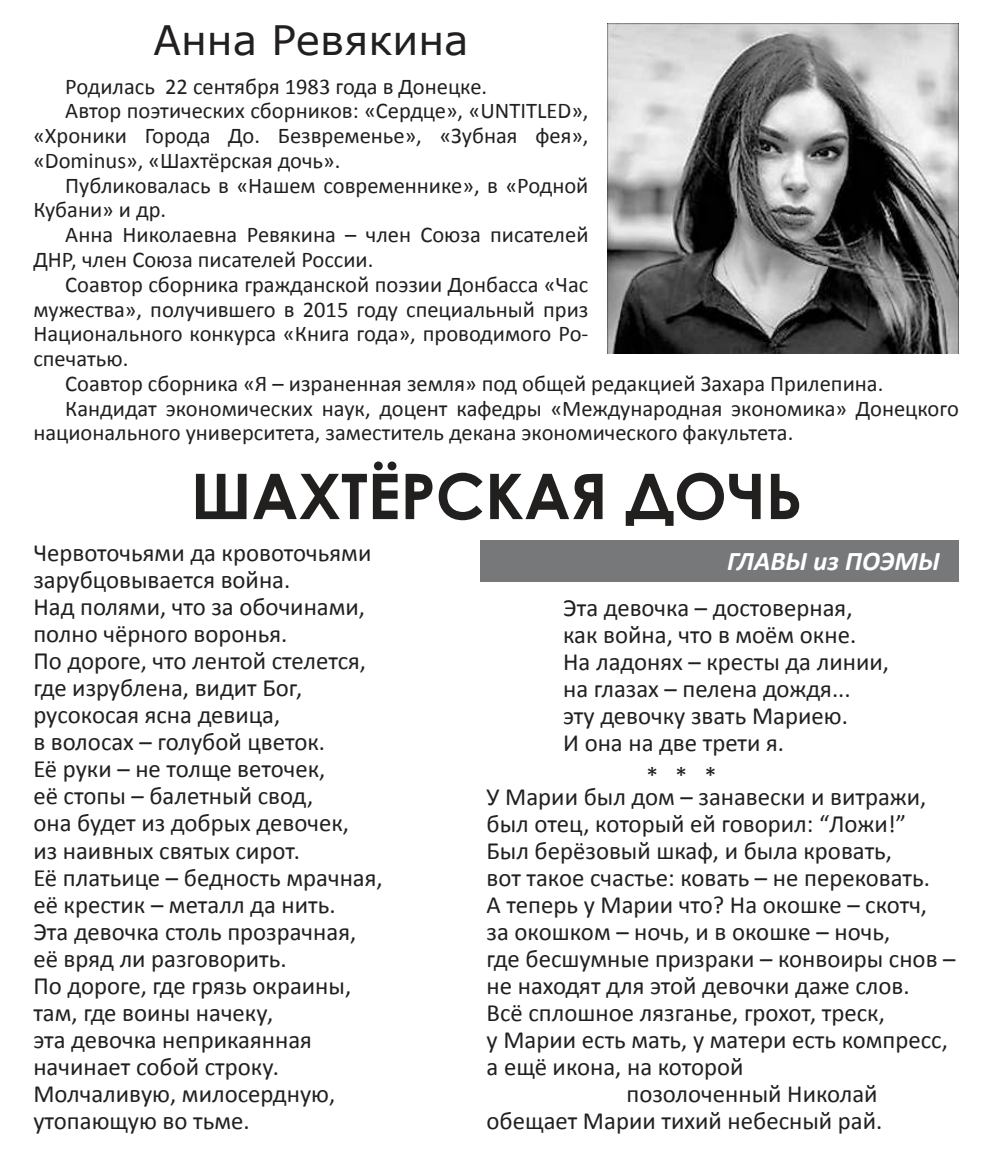
<style>
.page{position:relative;width:990px;height:1151px;background:#fff}
.page>*{position:absolute;margin:0;border:0;box-sizing:border-box;transform-origin:0 0}
.t1{font:700 63px "Century Gothic";color:#221f1f}
.t2{font:40.5px "Verdana";color:#221f1f}
.t3{font:italic 700 27px "Calibri";color:#fff}
.t4{font:24.75px/27px "Calibri";color:#221f1f}
.t5{font:22.5px "Calibri";color:#221f1f}
</style>
<div class="page">
<img style="left:607px;top:23px;width:351px;height:330px">
<div style="left:480px;top:540px;width:478px;height:42px;background:#76787a"></div>
<h2 class="t2" style="left:153px;top:15px;width:316px">Анна Ревякина</h2>
<p class="t5" style="left:65px;top:72px;width:423px">Родилась 22 сентября 1983 года в Донецке.</p>
<p class="t5" style="left:65px;top:97px;width:524px">Автор поэтических сборников: «Сердце», «UNTITLED»,</p>
<p class="t5" style="left:33px;top:121px;width:556px">«Хроники Города До. Безвременье», «Зубная фея»,</p>
<p class="t5" style="left:33px;top:146px;width:308px">«Dominus», «Шахтёрская дочь».</p>
<p class="t5" style="left:65px;top:171px;width:524px">Публиковалась в «Нашем современнике», в «Родной</p>
<p class="t5" style="left:33px;top:196px;width:134px">Кубани» и др.</p>
<p class="t5" style="left:65px;top:220px;width:524px">Анна Николаевна Ревякина – член Союза писателей</p>
<p class="t5" style="left:33px;top:245px;width:341px">ДНР, член Союза писателей России.</p>
<p class="t5" style="left:65px;top:270px;width:524px">Соавтор сборника гражданской поэзии Донбасса «Час</p>
<p class="t5" style="left:33px;top:295px;width:556px">мужества», получившего в 2015 году специальный приз</p>
<p class="t5" style="left:33px;top:319px;width:556px">Национального конкурса «Книга года», проводимого Ро-</p>
<p class="t5" style="left:33px;top:344px;width:96px">спечатью.</p>
<p class="t5" style="left:65px;top:369px;width:819px">Соавтор сборника «Я – израненная земля» под общей редакцией Захара Прилепина.</p>
<p class="t5" style="left:65px;top:394px;width:894px">Кандидат экономических наук, доцент кафедры «Международная экономика» Донецкого</p>
<p class="t5" style="left:33px;top:418px;width:761px">национального университета, заместитель декана экономического факультета.</p>
<h1 class="t1" style="left:191px;top:448px;width:612px">ШАХТЁРСКАЯ ДОЧЬ</h1>
<p class="t4" style="left:33px;top:539px;width:351px">Червоточьями да кровоточьями зарубцовывается война.<br>Над полями, что за обочинами, полно чёрного воронья.<br>По дороге, что лентой стелется, где изрублена, видит Бог, русокосая ясна девица,<br>в волосах – голубой цветок.<br>Её руки – не толще веточек,<br>её стопы – балетный свод,<br>она будет из добрых девочек,<br>из наивных святых сирот.<br>Её платьице – бедность мрачная, её крестик – металл да нить.<br>Эта девочка столь прозрачная, её вряд ли разговорить.<br>По дороге, где грязь окраины, там, где воины начеку,<br>эта девочка неприкаянная начинает собой строку.<br>Молчаливую, милосердную, утопающую во тьме.</p>
<p class="t3" style="left:727px;top:544px;width:214px">ГЛАВЫ из ПОЭМЫ</p>
<p class="t4" style="left:563px;top:594px;width:327px">Эта девочка – достоверная, как война, что в моём окне.<br>На ладонях – кресты да линии, на глазах – пелена дождя...<br>эту девочку звать Мариею.<br>И она на две трети я.</p>
<p class="t4" style="left:486px;top:765px;width:441px;line-height:20.2px;text-indent:159px">* * *<br>У Марии был дом – занавески и витражи,</p>
<p class="t4" style="left:486px;top:810px;width:421px">был отец, который ей говорил: “Ложи!”</p>
<p class="t4" style="left:486px;top:837px;width:407px">Был берёзовый шкаф, и была кровать,</p>
<p class="t4" style="left:486px;top:864px;width:445px">вот такое счастье: ковать – не перековать.</p>
<p class="t4" style="left:486px;top:891px;width:442px">А теперь у Марии что? На окошке – скотч,</p>
<p class="t4" style="left:486px;top:918px;width:405px">за окошком – ночь, и в окошке – ночь,</p>
<p class="t4" style="left:486px;top:945px;width:470px">где бесшумные призраки – конвоиры снов –</p>
<p class="t4" style="left:486px;top:972px;width:424px">не находят для этой девочки даже слов.</p>
<p class="t4" style="left:486px;top:999px;width:400px">Всё сплошное лязганье, грохот, треск,</p>
<p class="t4" style="left:486px;top:1026px;width:462px">у Марии есть мать, у матери есть компресс,</p>
<p class="t4" style="left:486px;top:1053px;width:258px">а ещё икона, на которой</p>
<p class="t4" style="left:626px;top:1080px;width:252px">позолоченный Николай</p>
<p class="t4" style="left:486px;top:1107px;width:397px">обещает Марии тихий небесный рай.</p>
</div>
